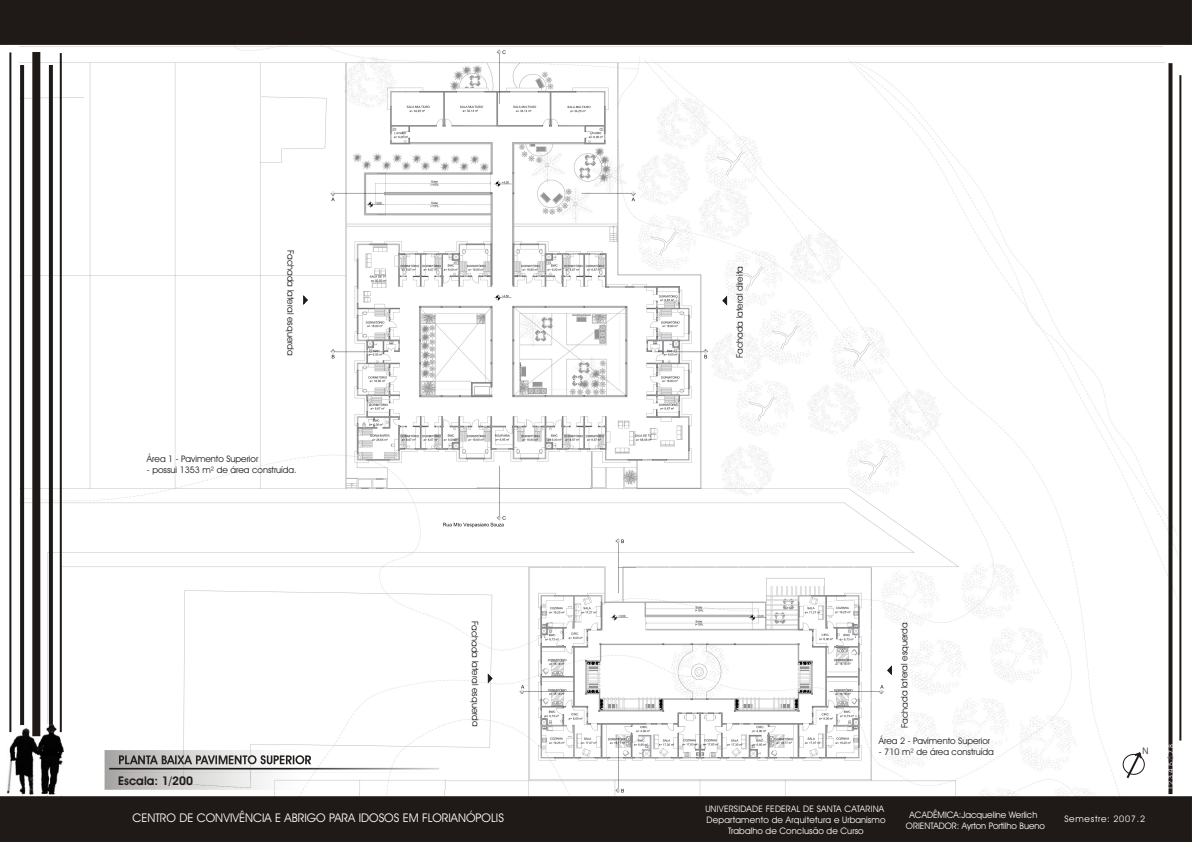
<style>
.page{position:relative;width:1192px;height:842px;background:#fff}
.page>*{position:absolute;margin:0;border:0;box-sizing:border-box;transform-origin:0 0}
.t1{font:12px "Avant Garde Bk BT";color:#fff}
.t2{font:700 12px "Avant Garde Bk BT";color:#1f1a17}
.t3{font:9px "Avant Garde Bk BT";color:#1f1a17}
.t4{font:9px/10.8px "Avant Garde Bk BT";letter-spacing:.01em;color:#fff;text-align:center}
.t5{font:9px "Avant Garde Bk BT";letter-spacing:.08em;color:#fff}
.t6{font:8px "Avant Garde Bk BT";color:#615c5c}
.t7{font:7px "Avant Garde Bk BT";color:#fff}
.s1{font-size:8px}
</style>
<div class="page">
<img style="left:20px;top:44px;width:1157px;height:753px">
<div style="left:0;top:797px;width:1192px;height:45px;background:#1f1a17"></div>
<img style="left:7px;top:725px;width:56px;height:69px">
<hr style="left:9px;top:52px;width:2px;height:680px;background:#1f1a17">
<svg style="left:20px;top:65px;width:4px;height:660px;background:#241f1c"></svg>
<div style="left:32px;top:52px;width:8px;height:684px;background:#1f1a17"></div>
<svg style="left:49px;top:65px;width:4px;height:660px;background:#241f1c"></svg>
<hr style="left:60px;top:53px;width:2px;height:679px;background:#1f1a17">
<div style="left:0;top:0;width:1192px;height:44px;background:#1f1a17"></div>
<hr style="left:1179px;top:75px;width:2px;height:666px;background:#1f1a17">
<svg style="left:1169px;top:63px;width:4px;height:731px;background:#3a3633"></svg>
<svg style="left:1123px;top:754px;width:21px;height:20px"></svg>
<svg style="left:1125px;top:750px;width:18px;height:30px"></svg>
<img style="left:105px;top:750px;width:343px;height:40px">
<img style="left:109px;top:768px;width:330px;height:2px">
<img style="left:120px;top:772px;width:334px;height:1px">
<svg style="left:304px;top:296px;width:4px;height:8px"></svg>
<svg style="left:723px;top:297px;width:4px;height:8px"></svg>
<svg style="left:888px;top:666px;width:4px;height:8px"></svg>
<svg style="left:488px;top:674px;width:4px;height:9px"></svg>
<p class="t3" style="left:294px;top:250px;width:107px;rotate:90deg">Fac ada ateral esquerda</p>
<p class="t3" style="left:294px;top:265px;width:7px;rotate:90deg">h</p>
<p class="t3" style="left:294px;top:290px;width:3px;rotate:90deg">l</p>
<p class="t3" style="left:147px;top:455px;width:113px">Área 1 - Pavimento Superior</p>
<p class="t3" style="left:147px;top:466px;width:151px">- possui 1353 m² de área construída.</p>
<p class="t3" style="left:736px;top:358px;width:93px;rotate:-90deg">Fa hada al et ar l di er i at</p>
<p class="t3" style="left:736px;top:348px;width:7px;rotate:-90deg">c</p>
<h1 class="t2" style="left:118px;top:776px;width:76px">Escala: 1/200</h1>
<p class="t3" style="left:479px;top:621px;width:107px;rotate:90deg">Fac ad lateral esqu rda</p>
<p class="t3" style="left:479px;top:636px;width:7px;rotate:90deg">h</p>
<p class="t3" style="left:479px;top:652px;width:7px;rotate:90deg">a</p>
<p class="t3" style="left:479px;top:708px;width:7px;rotate:90deg">e</p>
<p class="t3" style="left:901px;top:718px;width:98px;rotate:-90deg">c d al et a l e u e dr a</p>
<p class="t3" style="left:901px;top:655px;width:11px;rotate:-90deg">sq</p>
<p class="t3" style="left:901px;top:728px;width:39px;rotate:-90deg">Fa ha a</p>
<p class="t3" style="left:901px;top:673px;width:4px;rotate:-90deg">r</p>
<p class="t3" style="left:879px;top:737px;width:113px">Área 2 - Pavimento Superior</p>
<p class="t3" style="left:879px;top:748px;width:116px">- 710 m² de área construída</p>
<p class="t3" style="left:1142px;top:747px;width:8px">N</p>
<p class="t4" style="left:705px;top:804px;width:180px">UNIVERSIDADE FEDERAL DE SANT CATARINA</p>
<p class="t4" style="left:836px;top:804px;width:7px">A</p>
<p class="t4" style="left:707px;top:815px;width:180px">Departamento de Arquitetura e Urbanismo</p>
<p class="t4" style="left:728px;top:826px;width:137px">Trabalho de Conclusão de Curso</p>
<h1 class="t1" style="left:133px;top:813px;width:373px">CENTRO DE CONVIVÊNCIA E ABRIGO PARA IDOSOS EM FLORIANÓPOLIS</h1>
<p class="t4" style="left:906px;top:811px;width:141px">ACADÊMICA:Jacqueline Werlich<br>ORIENTADOR: Ayrton Portilho Bueno</p>
<p class="t5" style="left:1064px;top:815px;width:82px">Semestre: 2007.2</p>
<p class="t7" style="left:1168px;top:790px;width:48px;rotate:-90deg">123<span class="s1">4</span>5 78</p>
<p class="t7" style="left:1168px;top:755px;width:5px;rotate:-90deg">7</p>
<p class="t6" style="left:1167px;top:760px;width:6px;rotate:-90deg">6</p>
</div>
